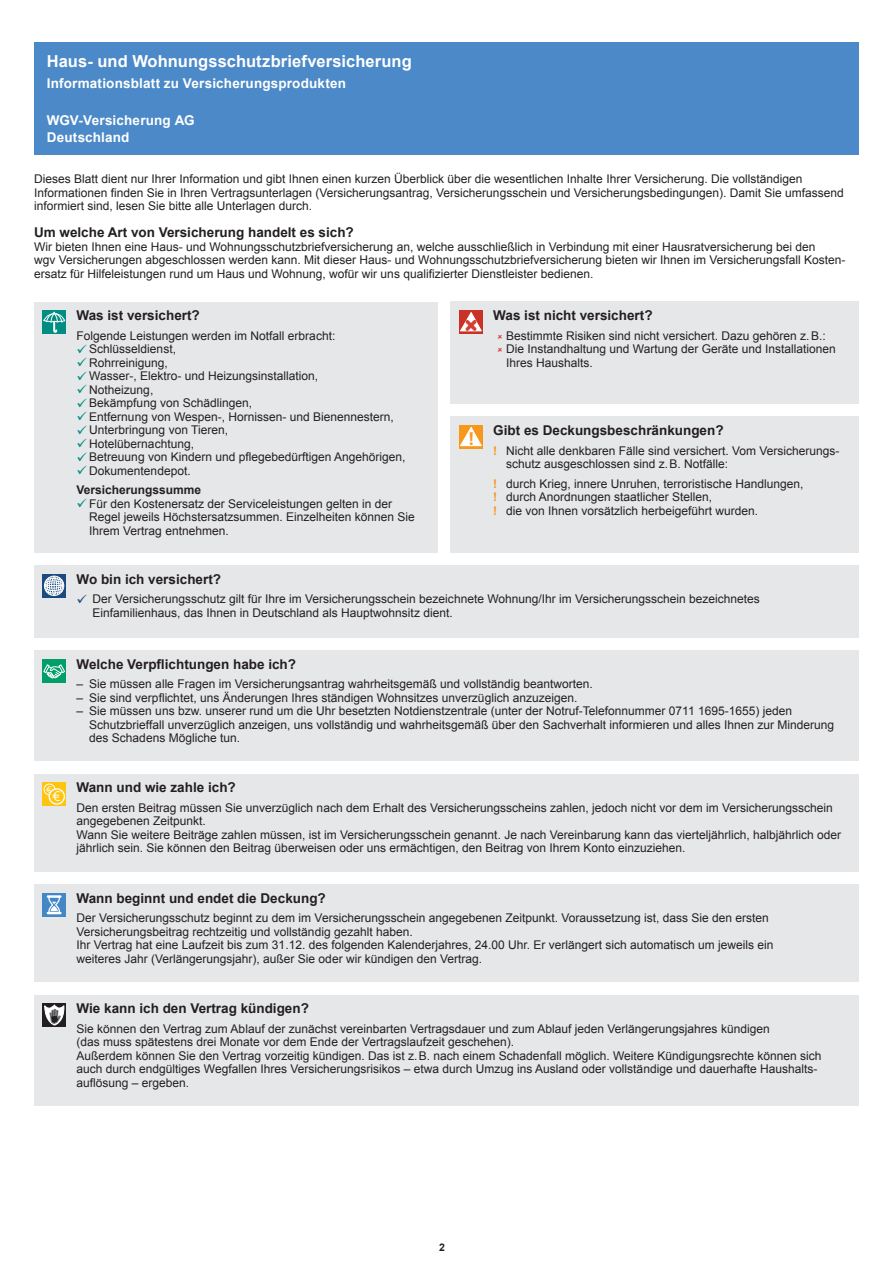
<style>
.page{position:relative;width:893px;height:1263px;background:#fff}
.page>*{position:absolute;margin:0;border:0;box-sizing:border-box;transform-origin:0 0}
.t1{font:700 18.45px "Meta Correspondence";color:#f7981d}
.t2{font:700 16.5px "Arial";letter-spacing:.005em;color:#fff}
.t3{font:14.55px "Meta Correspondence";color:#fff}
.t4{font:700 13.5px "Arial";color:#231f20}
.t5{font:700 13.5px/16.5px "Arial";letter-spacing:.015em;color:#fff}
.t6{font:12px/13.5px "Arial";color:#231f20}
.t7{font:700 12px/19.5px "Arial";color:#231f20}
.t8{font:700 10.5px "Arial";color:#231f20}
.t9{font:9.9px "Meta Correspondence";color:#fff}
.s1{color:#008e84}
.s2{font-weight:400}
.s3{font-weight:700;color:#f7981d}
.s4{color:#1c4a7c}
</style>
<div class="page">
<div style="left:34px;top:43px;width:825px;height:112px;background:#4b89c8"></div>
<div style="left:34px;top:302px;width:404px;height:251px;background:#e6e7e9"></div>
<div style="left:43px;top:310px;width:23px;height:24px;background:#008e84"></div>
<svg style="left:43px;top:312px;width:22px;height:20px"></svg>
<div style="left:451px;top:302px;width:408px;height:102px;background:#e6e7e9"></div>
<div style="left:459px;top:310px;width:24px;height:24px;background:#c93325"></div>
<svg style="left:460px;top:312px;width:22px;height:20px"></svg>
<div style="left:451px;top:417px;width:408px;height:136px;background:#e6e7e9"></div>
<div style="left:459px;top:425px;width:24px;height:24px;background:#f7981d"></div>
<svg style="left:460px;top:427px;width:22px;height:20px"></svg>
<div style="left:34px;top:566px;width:825px;height:72px;background:#e6e7e9"></div>
<svg style="left:43px;top:574px;width:23px;height:23px"></svg>
<svg style="left:44px;top:575px;width:20px;height:21px"></svg>
<div style="left:34px;top:651px;width:825px;height:110px;background:#e6e7e9"></div>
<div style="left:43px;top:660px;width:23px;height:23px;background:#009e69"></div>
<svg style="left:43px;top:664px;width:22px;height:15px"></svg>
<div style="left:34px;top:774px;width:825px;height:98px;background:#e6e7e9"></div>
<div style="left:43px;top:782px;width:23px;height:24px;background:#fec40e"></div>
<div style="left:44px;top:783px;width:11px;height:12px;border:1px solid #fff;border-radius:50%"></div>
<div style="left:49px;top:789px;width:15px;height:15px;background:#fec40e;border-radius:50%"></div>
<div style="left:49px;top:788px;width:16px;height:17px;border:1px solid #fff;border-radius:50%"></div>
<div style="left:34px;top:884px;width:825px;height:98px;background:#e6e7e9"></div>
<div style="left:43px;top:893px;width:23px;height:23px;background:#4387c7"></div>
<svg style="left:47px;top:895px;width:15px;height:19px"></svg>
<div style="left:34px;top:995px;width:825px;height:111px;background:#e6e7e9"></div>
<div style="left:43px;top:1003px;width:23px;height:24px;background:#231f20"></div>
<svg style="left:44px;top:1004px;width:21px;height:22px"></svg>
<h2 class="t2" style="left:47px;top:50px;width:367px">Haus- und Wohnungsschutzbriefversicherung</h2>
<p class="t5" style="left:47px;top:75px;width:301px">Informationsblatt zu Versicherungsprodukten</p>
<p class="t5" style="left:47px;top:113px;width:149px">WGV-Versicherung AG<br>Deutschland</p>
<p class="t6" style="left:34px;top:172px;width:811px">Dieses Blatt dient nur Ihrer Information und gibt Ihnen einen kurzen Überblick über die wesentlichen Inhalte Ihrer Versicherung. Die vollständigen<br>Informationen finden Sie in Ihren Vertragsunterlagen (Versicherungsantrag, Versicherungsschein und Versicherungsbedingungen). Damit Sie umfassend informiert sind, lesen Sie bitte alle Unterlagen durch.</p>
<p class="t4" style="left:34px;top:223px;width:321px">Um welche Art von Versicherung handelt es sich?</p>
<p class="t6" style="left:34px;top:240px;width:812px">Wir bieten Ihnen eine Haus- und Wohnungsschutzbriefversicherung an, welche ausschließlich in Verbindung mit einer Hausratversicherung bei den<br>wgv Versicherungen abgeschlossen werden kann. Mit dieser Haus- und Wohnungsschutzbriefversicherung bieten wir Ihnen im Versicherungsfall Kosten&shy;ersatz für Hilfeleistungen rund um Haus und Wohnung, wofür wir uns qualifizierter Dienstleister bedienen.</p>
<p class="t4" style="left:77px;top:306px;width:125px">Was ist versichert?</p>
<p class="t6" style="left:77px;top:329px;width:260px">Folgende Leistungen werden im Notfall erbracht:</p>
<p class="t6" style="left:77px;top:342px;width:101px"><span class="s1">✓</span> Schlüsseldienst,</p>
<p class="t6" style="left:77px;top:356px;width:93px"><span class="s1">✓</span> Rohrreinigung,</p>
<p class="t6" style="left:77px;top:369px;width:243px"><span class="s1">✓</span> Wasser-, Elektro- und Heizungsinstallation,</p>
<p class="t6" style="left:77px;top:383px;width:78px"><span class="s1">✓</span> Notheizung,</p>
<p class="t6" style="left:77px;top:396px;width:177px"><span class="s1">✓</span> Bekämpfung von Schädlingen,</p>
<p class="t6" style="left:77px;top:410px;width:319px"><span class="s1">✓</span> Entfernung von Wespen-, Hornissen- und Bienennestern,</p>
<p class="t6" style="left:77px;top:423px;width:153px"><span class="s1">✓</span> Unterbringung von Tieren,</p>
<p class="t6" style="left:77px;top:437px;width:119px"><span class="s1">✓</span> Hotelübernachtung,</p>
<p class="t6" style="left:77px;top:450px;width:330px"><span class="s1">✓</span> Betreuung von Kindern und pflegebedürftigen Angehörigen,</p>
<p class="t7" style="left:77px;top:461px;width:126px"><span class="s1">✓</span> <span class="s2">Dokumentendepot.<br></span>Versicherungssumme</p>
<p class="t6" style="left:89px;top:497px;width:327px;text-indent:-13px"><span class="s1">✓</span> Für den Kostenersatz der Serviceleistungen gelten in der<br>Regel jeweils Höchstersatzsummen. Einzelheiten können Sie<br>Ihrem Vertrag entnehmen.</p>
<p class="t4" style="left:493px;top:306px;width:161px">Was ist nicht versichert?</p>
<p class="t6" style="left:506px;top:329px;width:331px">Bestimmte Risiken sind nicht versichert. Dazu gehören z.B.:<br>Die Instandhaltung und Wartung der Geräte und Installationen<br>Ihres Haushalts.</p>
<p class="t4" style="left:493px;top:421px;width:232px">Gibt es Deckungsbeschränkungen?</p>
<p class="t6" style="left:506px;top:444px;width:335px;text-indent:-13px"><span class="s3">!</span> Nicht alle denkbaren Fälle sind versichert. Vom Versicherungs&shy;schutz ausgeschlossen sind z.B. Notfälle:</p>
<p class="t6" style="left:493px;top:477px;width:312px"><span class="s3">!</span> durch Krieg, innere Unruhen, terroristische Handlungen, <span class="s3">!</span> durch Anordnungen staatlicher Stellen,<br><span class="s3">!</span> die von Ihnen vorsätzlich herbeigeführt wurden.</p>
<h1 class="t1" style="left:468px;top:427px;width:7px">!</h1>
<p class="t9" style="left:46px;top:784px;width:8px">€</p>
<p class="t3" style="left:52px;top:788px;width:11px">€</p>
<p class="t4" style="left:77px;top:570px;width:146px">Wo bin ich versichert?</p>
<p class="t6" style="left:92px;top:593px;width:669px;text-indent:-16px"><span class="s4">✓</span> Der Versicherungsschutz gilt für Ihre im Versicherungsschein bezeichnete Wohnung/Ihr im Versicherungsschein bezeichnetes<br>Einfamilienhaus, das Ihnen in Deutschland als Hauptwohnsitz dient.</p>
<p class="t4" style="left:77px;top:655px;width:221px">Welche Verpflichtungen habe ich?</p>
<p class="t6" style="left:77px;top:678px;width:518px">– Sie müssen alle Fragen im Versicherungsantrag wahrheitsgemäß und vollständig beantworten.</p>
<p class="t6" style="left:77px;top:691px;width:502px">– Sie sind verpflichtet, uns Änderungen Ihres ständigen Wohnsitzes unverzüglich anzuzeigen.</p>
<p class="t6" style="left:89px;top:705px;width:746px;text-indent:-13px">– Sie müssen uns bzw. unserer rund um die Uhr besetzten Notdienstzentrale (unter der Notruf-Telefonnummer 0711 1695-1655) jeden<br>Schutzbrieffall unverzüglich anzeigen, uns vollständig und wahrheitsgemäß über den Sachverhalt informieren und alles Ihnen zur Minderung des Schadens Mögliche tun.</p>
<p class="t4" style="left:77px;top:778px;width:161px">Wann und wie zahle ich?</p>
<p class="t6" style="left:77px;top:801px;width:766px">Den ersten Beitrag müssen Sie unverzüglich nach dem Erhalt des Versicherungsscheins zahlen, jedoch nicht vor dem im Versicherungsschein angegebenen Zeitpunkt.<br>Wann Sie weitere Beiträge zahlen müssen, ist im Versicherungsschein genannt. Je nach Vereinbarung kann das vierteljährlich, halbjährlich oder jährlich sein. Sie können den Beitrag überweisen oder uns ermächtigen, den Beitrag von Ihrem Konto einzuziehen.</p>
<p class="t4" style="left:77px;top:889px;width:251px">Wann beginnt und endet die Deckung?</p>
<p class="t6" style="left:77px;top:911px;width:699px">Der Versicherungsschutz beginnt zu dem im Versicherungsschein angegebenen Zeitpunkt. Voraussetzung ist, dass Sie den ersten Versicherungsbeitrag rechtzeitig und vollständig gezahlt haben.<br>Ihr Vertrag hat eine Laufzeit bis zum 31.12. des folgenden Kalenderjahres, 24.00 Uhr. Er verlängert sich automatisch um jeweils ein weiteres Jahr (Verlängerungsjahr), außer Sie oder wir kündigen den Vertrag.</p>
<p class="t4" style="left:77px;top:1000px;width:234px">Wie kann ich den Vertrag kündigen?</p>
<p class="t6" style="left:77px;top:1022px;width:747px">Sie können den Vertrag zum Ablauf der zunächst vereinbarten Vertragsdauer und zum Ablauf jeden Verlängerungsjahres kündigen<br>(das muss spätestens drei Monate vor dem Ende der Vertragslaufzeit geschehen).<br>Außerdem können Sie den Vertrag vorzeitig kündigen. Das ist z.B. nach einem Schadenfall möglich. Weitere Kündigungsrechte können sich auch durch endgültiges Wegfallen Ihres Versicherungsrisikos – etwa durch Umzug ins Ausland oder vollständige und dauerhafte Haushalts&shy;auflösung – ergeben.</p>
<p class="t8" style="left:439px;top:1240px;width:7px">2</p>
</div>
